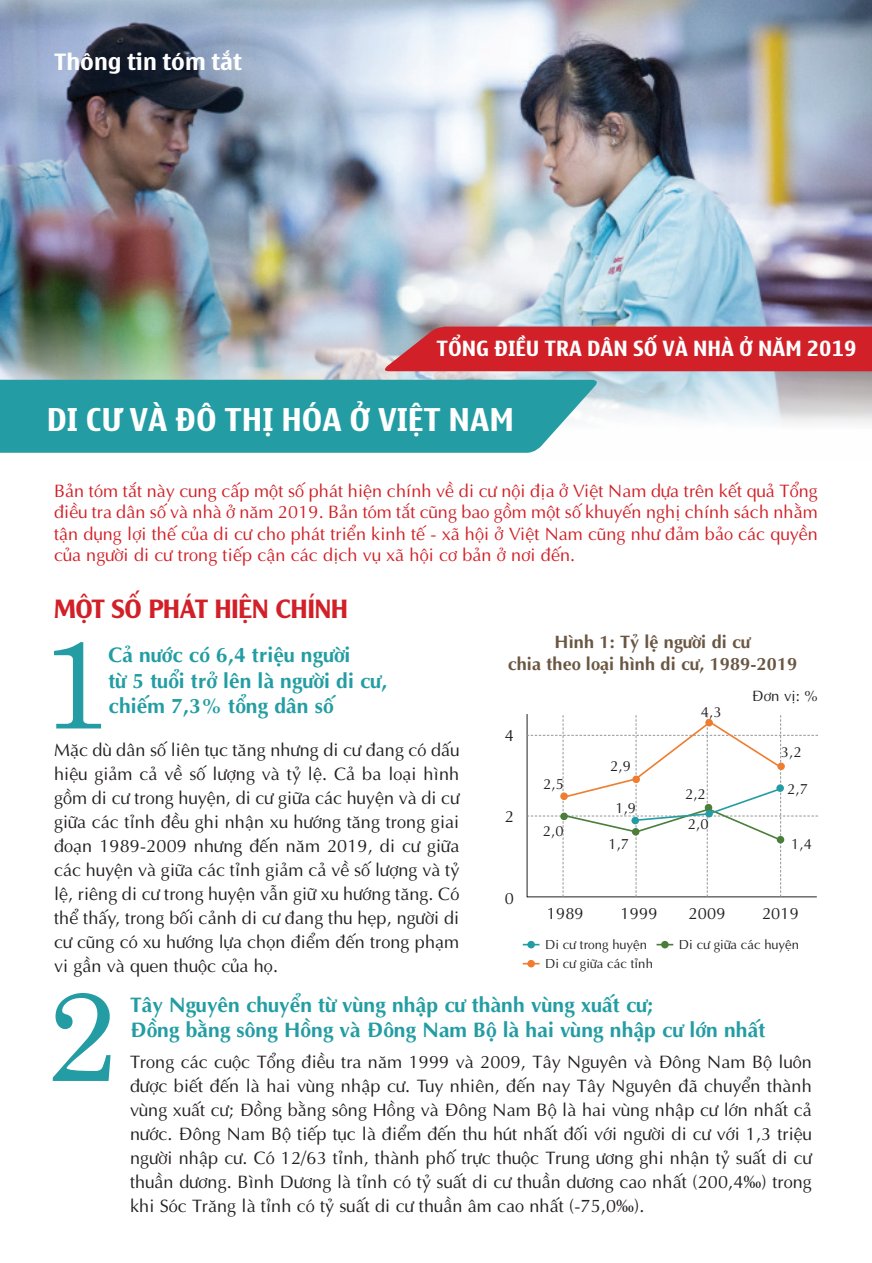
<style>
.page{position:relative;width:872px;height:1263px;background:#fff}
.page>*{position:absolute;margin:0;border:0;box-sizing:border-box;transform-origin:0 0}
.t1{font:700 31.5px "UTM Nokia Standard";color:#fff}
.t2{font:25.5px "UTM Alexander";color:#d12027}
.t3{font:700 22.5px "UTM Nokia Standard";color:#fff}
.t4{font:700 21px/25.2px "UTM Aptima";color:#239da3}
.t5{font:700 21px "UTM Nokia Standard";color:#fff}
.t6{font:18px/24px "UTM Aptima";color:#231f20;text-align:justify}
.t7{font:18px/21.6px "UTM Aptima";color:#d12027;text-align:justify}
.t8{font:700 18px/21.6px "UTM Aptima";color:#6a5743;text-align:center}
.t9{font:16.35px "UTM Aptima";color:#231f20}
.t10{font:15px "UTM Aptima";color:#231f20}
.t11{font:14.7px "UTM Aptima";color:#231f20}
.t12{font:13.05px "UTM Aptima";color:#231f20}
.s1{font-family:"Times New Roman"}
</style>
<div class="page">
<img style="left:0;top:0;width:872px;height:424px">
<div style="left:0;top:380px;width:600px;height:73px;background:#239da3"></div>
<div style="left:381px;top:327px;width:491px;height:44px;background:#d12027"></div>
<svg style="left:53px;top:993px;width:58px;height:88px"></svg>
<svg style="left:54px;top:642px;width:47px;height:86px"></svg>
<svg style="left:526px;top:715px;width:292px;height:182px"></svg>
<div style="left:560px;top:792px;width:8px;height:8px;background:#ee7d2f;border-radius:50%"></div>
<div style="left:560px;top:812px;width:8px;height:8px;background:#4b7e3a;border-radius:50%"></div>
<div style="left:632px;top:828px;width:7px;height:7px;background:#4b7e3a;border-radius:50%"></div>
<div style="left:704px;top:804px;width:8px;height:7px;background:#4b7e3a;border-radius:50%"></div>
<div style="left:776px;top:836px;width:8px;height:7px;background:#4b7e3a;border-radius:50%"></div>
<div style="left:632px;top:775px;width:8px;height:8px;background:#ee7d2f;border-radius:50%"></div>
<div style="left:631px;top:817px;width:8px;height:7px;background:#239da3;border-radius:50%"></div>
<div style="left:705px;top:810px;width:8px;height:7px;background:#239da3;border-radius:50%"></div>
<div style="left:776px;top:784px;width:8px;height:8px;background:#239da3;border-radius:50%"></div>
<div style="left:705px;top:719px;width:8px;height:7px;background:#ee7d2f;border-radius:50%"></div>
<div style="left:777px;top:762px;width:8px;height:8px;background:#ee7d2f;border-radius:50%"></div>
<div style="left:527px;top:941px;width:8px;height:7px;background:#239da3;border-radius:50%"></div>
<div style="left:661px;top:941px;width:7px;height:7px;background:#4b7e3a;border-radius:50%"></div>
<div style="left:527px;top:960px;width:8px;height:7px;background:#ee7d2f;border-radius:50%"></div>
<p class="t3" style="left:54px;top:46px;width:189px">Thông tin tóm tắt</p>
<p class="t5" style="left:436px;top:334px;width:421px">TỔNG ĐIỀU TRA DÂN SỐ VÀ NHÀ Ở NĂM 2019</p>
<h1 class="t1" style="left:47px;top:397px;width:469px">DI CƯ VÀ ĐÔ THỊ HÓA Ở VIỆT NAM</h1>
<p class="t7" style="left:54px;top:478px;width:765px">Bản tóm tắt này cung cấp một số phát hiện chính về di cư nội địa ở Việt Nam dựa trên kết quả Tổng điều tra dân số và nhà ở năm 2019. Bản tóm tắt cũng bao gồm một số khuyến nghị chính sách nhằm tận dụng lợi thế của di cư cho phát triển kinh tế - xã hội ở Việt Nam cũng như đảm bảo các quyền của người di cư trong tiếp cận các dịch vụ xã hội cơ bản ở nơi đến.</p>
<h2 class="t2" style="left:54px;top:589px;width:295px">MỘT SỐ PHÁT HIỆN CHÍNH</h2>
<p class="t4" style="left:108px;top:641px;width:280px">Cả nước có 6,4 triệu người<br>từ 5 tuổi trở lên là người di cư, chiếm 7,3% tổng dân số</p>
<p class="t6" style="left:54px;top:737px;width:407px">Mặc dù dân số liên tục tăng nhưng di cư đang có dấu hiệu giảm cả về số lượng và tỷ lệ. Cả ba loại hình gồm di cư trong huyện, di cư giữa các huyện và di cư giữa các tỉnh đều ghi nhận xu hướng tăng trong giai đoạn 1989-2009 nhưng đến năm 2019, di cư giữa các huyện và giữa các tỉnh giảm cả về số lượng và tỷ lệ, riêng di cư trong huyện vẫn giữ xu hướng tăng. Có thể thấy, trong bối cảnh di cư đang thu hẹp, người di cư cũng có xu hướng lựa chọn điểm đến trong phạm vi gần và quen thuộc của họ.</p>
<p class="t8" style="left:507px;top:630px;width:291px">Hình 1: Tỷ lệ người di cư<br>chia theo loại hình di cư, 1989-2019</p>
<p class="t9" style="left:504px;top:723px;width:11px">4</p>
<p class="t9" style="left:504px;top:804px;width:11px">2</p>
<p class="t9" style="left:504px;top:886px;width:11px">0</p>
<p class="t11" style="left:543px;top:772px;width:22px">2,5</p>
<p class="t11" style="left:543px;top:820px;width:22px">2,0</p>
<p class="t11" style="left:701px;top:701px;width:22px">4,3</p>
<p class="t10" style="left:752px;top:684px;width:68px">Đơn vị: %</p>
<p class="t11" style="left:781px;top:741px;width:22px">3,2</p>
<p class="t11" style="left:610px;top:754px;width:22px">2,9</p>
<p class="t11" style="left:615px;top:797px;width:22px">1,9</p>
<p class="t11" style="left:608px;top:833px;width:22px">1,7</p>
<p class="t11" style="left:791px;top:833px;width:22px">1,4</p>
<p class="t11" style="left:685px;top:783px;width:22px">2,2</p>
<p class="t11" style="left:787px;top:778px;width:22px">2,7</p>
<p class="t11" style="left:688px;top:813px;width:22px">2,0</p>
<p class="t9" style="left:620px;top:901px;width:39px">1999</p>
<p class="t9" style="left:688px;top:901px;width:39px">2009</p>
<p class="t9" style="left:762px;top:901px;width:39px">2019</p>
<p class="t9" style="left:547px;top:901px;width:39px">1989</p>
<p class="t12" style="left:545px;top:935px;width:103px">Di cư trong huyện</p>
<p class="t12" style="left:679px;top:935px;width:122px">Di cư giữa các huyện</p>
<p class="t12" style="left:545px;top:954px;width:109px">Di cư giữa các tỉnh</p>
<p class="t4" style="left:130px;top:990px;width:637px">Tây Nguyên chuyển từ vùng nhập cư thành vùng xuất cư;<br>Đồng bằng sông Hồng và Đông Nam Bộ là hai vùng nhập cư lớn nhất</p>
<p class="t6" style="left:130px;top:1049px;width:683px">Trong các cuộc Tổng điều tra năm 1999 và 2009, Tây Nguyên và Đông Nam Bộ luôn được biết đến là hai vùng nhập cư. Tuy nhiên, đến nay Tây Nguyên đã chuyển thành vùng xuất cư; Đồng bằng sông Hồng và Đông Nam Bộ là hai vùng nhập cư lớn nhất cả nước. Đông Nam Bộ tiếp tục là điểm đến thu hút nhất đối với người di cư với 1,3 triệu người nhập cư. Có 12/63 tỉnh, thành phố trực thuộc Trung ương ghi nhận tỷ suất di cư thuần dương. Bình Dương là tỉnh có tỷ suất di cư thuần dương cao nhất (200,4<span class="s1">‰</span>) trong khi Sóc Trăng là tỉnh có tỷ suất di cư thuần âm cao nhất (-75,0<span class="s1">‰</span>).</p>
</div>
